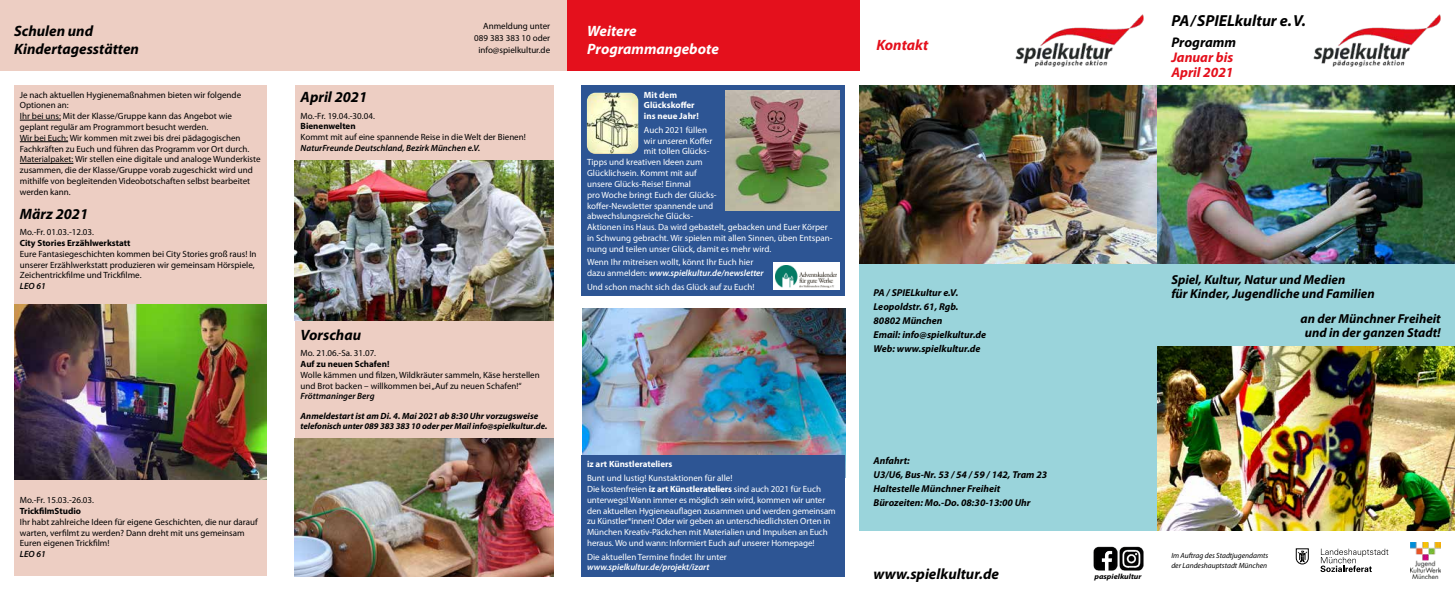
<style>
.page{position:relative;width:1455px;height:596px;background:#fff}
.page>*{position:absolute;margin:0;border:0;box-sizing:border-box;transform-origin:0 0}
.t1{font:italic 700 16px "Myriad Pro";color:#000}
.t2{font:italic 700 15px/18px "Myriad Pro";color:#000}
.t3{font:italic 700 15px/18px "Myriad Pro";color:#fff}
.t4{font:italic 700 15px "Myriad Pro";color:#e4101c}
.t5{font:italic 700 14px/15px "Myriad Pro";color:#e4101c}
.t6{font:italic 700 14px "Myriad Pro";color:#000}
.t7{font:italic 700 13px/14px "Myriad Pro";color:#000}
.t8{font:italic 700 10px/14px "Myriad Pro";color:#000}
.t9{font:9px/10.8px "Myriad Pro";color:#000}
.t10{font:9px/10.8px "Myriad Pro";color:#fff}
.t11{font:700 9px "Myriad Pro";color:#000}
.t12{font:italic 600 9px "Myriad Pro";color:#000}
.t13{font:700 9px/10.8px "Myriad Pro";color:#fff}
.t14{font:italic 700 9px "Myriad Pro";color:#000}
.t15{font:italic 600 9px "Myriad Pro";color:#fff}
.t16{font:italic 700 8.8px "Myriad Pro";letter-spacing:-.01em;color:#000}
.t17{font:italic 7.5px/9px "Myriad Pro";color:#000}
.t18{font:italic 700 7.5px "Myriad Pro";color:#000;scale:1.09 1}
.s1{font-weight:600;font-style:italic}
.s2{font-weight:700}
</style>
<div class="page">
<img style="left:582px;top:308px;width:263px;height:146px">
<img style="left:859px;top:85px;width:298px;height:179px">
<img style="left:1157px;top:85px;width:297px;height:179px">
<img style="left:1313px;top:14px;width:127px;height:53px">
<svg style="left:1320px;top:548px;width:68px;height:23px"></svg>
<svg style="left:1295px;top:548px;width:13px;height:16px"></svg>
<img style="left:1410px;top:542px;width:30px;height:36px">
<div style="left:1157px;top:264px;width:297px;height:83px;background:#9ad4db"></div>
<div style="left:859px;top:264px;width:298px;height:266px;background:#9ad4db"></div>
<img style="left:1119px;top:546px;width:23px;height:24px">
<img style="left:1095px;top:546px;width:22px;height:24px">
<img style="left:1093px;top:547px;width:21px;height:22px">
<img style="left:1015px;top:15px;width:127px;height:52px">
<div style="left:0;top:0;width:567px;height:71px;background:#edcec3"></div>
<div style="left:14px;top:85px;width:252px;height:490px;background:#edcec3"></div>
<hr style="left:20px;top:120px;width:41px;height:1px;background:#000">
<hr style="left:20px;top:141px;width:48px;height:1px;background:#000">
<hr style="left:20px;top:163px;width:53px;height:1px;background:#000">
<div style="left:581px;top:85px;width:264px;height:210px;background:#2d5594"></div>
<div style="left:581px;top:454px;width:264px;height:121px;background:#2d5594"></div>
<img style="left:587px;top:93px;width:51px;height:61px">
<img style="left:1157px;top:346px;width:297px;height:184px">
<img style="left:725px;top:91px;width:114px;height:119px">
<div style="left:567px;top:0;width:292px;height:71px;background:#e4101c"></div>
<div style="left:295px;top:85px;width:258px;height:490px;background:#edcec3"></div>
<img style="left:14px;top:304px;width:252px;height:175px">
<img style="left:295px;top:160px;width:258px;height:160px">
<div style="left:773px;top:262px;width:66px;height:28px;background:#fff"></div>
<img style="left:775px;top:265px;width:61px;height:22px">
<img style="left:295px;top:438px;width:258px;height:137px">
<h2 class="t2" style="left:14px;top:22px;width:126px">Schulen und<br>Kindertagesstätten</h2>
<p class="t9" style="left:474px;top:20px;width:77px;line-height:12px;text-align:right">Anmeldung unter<br>089 383 383 10 oder info@spielkultur.de</p>
<p class="t9" style="left:20px;top:89px;width:242px">Je nach aktuellen Hygienemaßnahmen bieten wir folgende Optionen an:<br>Ihr bei uns: Mit der Klasse/Gruppe kann das Angebot wie geplant regulär am Programmort besucht werden.<br>Wir bei Euch: Wir kommen mit zwei bis drei pädagogischen Fachkräften zu Euch und führen das Programm vor Ort durch.<br>Materialpaket: Wir stellen eine digitale und analoge Wunderkiste zusammen, die der Klasse/Gruppe vorab zugeschickt wird und mithilfe von begleitenden Videobotschaften selbst bearbeitet werden kann.</p>
<h2 class="t2" style="left:20px;top:204px;width:70px">März 2021</h2>
<p class="t9" style="left:20px;top:226px;width:76px">Mo.-Fr. 01.03.-12.03.</p>
<p class="t11" style="left:20px;top:237px;width:112px">City Stories Erzählwerkstatt</p>
<p class="t9" style="left:20px;top:248px;width:238px">Eure Fantasiegeschichten kommen bei City Stories groß raus! In unserer Erzählwerkstatt produzieren wir gemeinsam Hörspiele,<br>Zeichentrickfilme und Trickfilme.</p>
<p class="t12" style="left:20px;top:280px;width:27px">LEO 61</p>
<h2 class="t2" style="left:300px;top:87px;width:68px">April 2021</h2>
<p class="t9" style="left:300px;top:110px;width:76px">Mo.-Fr. 19.04.-30.04.</p>
<p class="t11" style="left:300px;top:120px;width:56px">Bienenwelten</p>
<p class="t9" style="left:300px;top:131px;width:227px">Kommt mit auf eine spannende Reise in die Welt der Bienen!</p>
<p class="t12" style="left:300px;top:142px;width:181px">NaturFreunde Deutschland, Bezirk München e.V.</p>
<p class="t9" style="left:20px;top:494px;width:76px">Mo.-Fr. 15.03.-26.03.</p>
<p class="t11" style="left:20px;top:504px;width:63px">TrickfilmStudio</p>
<p class="t9" style="left:20px;top:516px;width:239px">Ihr habt zahlreiche Ideen für eigene Geschichten, die nur darauf warten, verfilmt zu werden? Dann dreht mit uns gemeinsam<br>Euren eigenen Trickfilm!</p>
<p class="t12" style="left:20px;top:548px;width:27px">LEO 61</p>
<h2 class="t2" style="left:300px;top:325px;width:62px">Vorschau</h2>
<p class="t9" style="left:300px;top:347px;width:77px">Mo. 21.06.-Sa. 31.07.</p>
<p class="t11" style="left:300px;top:358px;width:90px">Auf zu neuen Schafen!</p>
<p class="t9" style="left:300px;top:369px;width:241px">Wolle kämmen und filzen, Wildkräuter sammeln, Käse herstellen und Brot backen – willkommen bei „Auf zu neuen Schafen!“</p>
<p class="t12" style="left:300px;top:390px;width:75px">Fröttmaninger Berg</p>
<p class="t14" style="left:300px;top:409px;width:239px">Anmeldestart ist am Di. 4. Mai 2021 ab 8:30 Uhr vorzugsweise</p>
<p class="t16" style="left:300px;top:420px;width:248px">telefonisch unter 089 383 383 10 oder per Mail info@spielkultur.de.</p>
<h2 class="t3" style="left:587px;top:22px;width:133px">Weitere<br>Programmangebote</h2>
<p class="t13" style="left:644px;top:89px;width:56px">Mit dem<br>Glückskoffer ins neue Jahr!</p>
<p class="t10" style="left:644px;top:124px;width:65px">Auch 2021 füllen</p>
<p class="t10" style="left:644px;top:135px;width:70px">wir unseren Koffer</p>
<p class="t10" style="left:644px;top:146px;width:67px">mit tollen Glücks-</p>
<p class="t10" style="left:587px;top:157px;width:117px">Tipps und kreativen Ideen zum</p>
<p class="t10" style="left:587px;top:167px;width:111px">Glücklichsein. Kommt mit auf</p>
<p class="t10" style="left:587px;top:178px;width:105px">unsere Glücks-Reise! Einmal</p>
<p class="t10" style="left:587px;top:189px;width:131px">pro Woche bringt Euch der Glücks-</p>
<p class="t10" style="left:587px;top:200px;width:127px">koffer-Newsletter spannende und</p>
<p class="t10" style="left:587px;top:211px;width:108px">abwechslungsreiche Glücks-</p>
<p class="t10" style="left:587px;top:221px;width:242px">Aktionen ins Haus. Da wird gebastelt, gebacken und Euer Körper</p>
<p class="t10" style="left:587px;top:232px;width:247px">in Schwung gebracht. Wir spielen mit allen Sinnen, üben Entspan-</p>
<p class="t10" style="left:587px;top:243px;width:186px">nung und teilen unser Glück, damit es mehr wird.</p>
<p class="t10" style="left:587px;top:257px;width:178px">Wenn Ihr mitreisen wollt, könnt Ihr Euch hier dazu anmelden: <span class="s1">www.spielkultur.de/newsletter</span></p>
<p class="t10" style="left:587px;top:281px;width:169px">Und schon macht sich das Glück auf zu Euch!</p>
<p class="t13" style="left:587px;top:458px;width:87px">iz art Künstlerateliers</p>
<p class="t10" style="left:587px;top:472px;width:250px">Bunt und lustig! Kunstaktionen für alle!<br>Die kostenfreien <span class="s2">iz art Künstlerateliers</span> sind auch 2021 für Euch unterwegs! Wann immer es möglich sein wird, kommen wir unter den aktuellen Hygieneauflagen zusammen und werden gemeinsam zu Künstler*innen! Oder wir geben an unterschiedlichsten Orten in München Kreativ-Päckchen mit Materialien und Impulsen an Euch heraus. Wo und wann: Informiert Euch auf unserer Homepage!</p>
<p class="t10" style="left:587px;top:550px;width:141px">Die aktuellen Termine findet Ihr unter</p>
<p class="t15" style="left:587px;top:561px;width:124px">www.spielkultur.de/projekt/izart</p>
<h2 class="t4" style="left:876px;top:35px;width:53px">Kontakt</h2>
<h1 class="t1" style="left:1171px;top:10px;width:136px">PA / SPIELkultur e. V.</h1>
<h3 class="t6" style="left:1171px;top:33px;width:66px">Programm</h3>
<h3 class="t5" style="left:1171px;top:49px;width:64px">Januar bis<br>April 2021</h3>
<p class="t8" style="left:873px;top:285px;width:114px">PA / SPIELkultur e.V.<br>Leopoldstr. 61, Rgb.<br>80802 München<br>Email: info@spielkultur.de<br>Web: www.spielkultur.de</p>
<h3 class="t7" style="left:1171px;top:272px;width:205px">Spiel, Kultur, Natur und Medien<br>für Kinder, Jugendliche und Familien</h3>
<h3 class="t7" style="left:1300px;top:311px;width:142px;text-align:center">an der Münchner Freiheit und in der ganzen Stadt!</h3>
<p class="t8" style="left:873px;top:453px;width:175px">Anfahrt:<br>U3/U6, Bus-Nr. 53 / 54 / 59 / 142, Tram 23<br>Haltestelle Münchner Freiheit<br>Bürozeiten: Mo.-Do. 08:30-13:00 Uhr</p>
<h2 class="t2" style="left:873px;top:564px;width:127px">www.spielkultur.de</h2>
<p class="t18" style="left:1094px;top:571px;width:45px">paspielkultur</p>
<p class="t17" style="left:1171px;top:551px;width:98px">Im Auftrag des Stadtjugendamts der Landeshauptstadt München</p>
</div>
